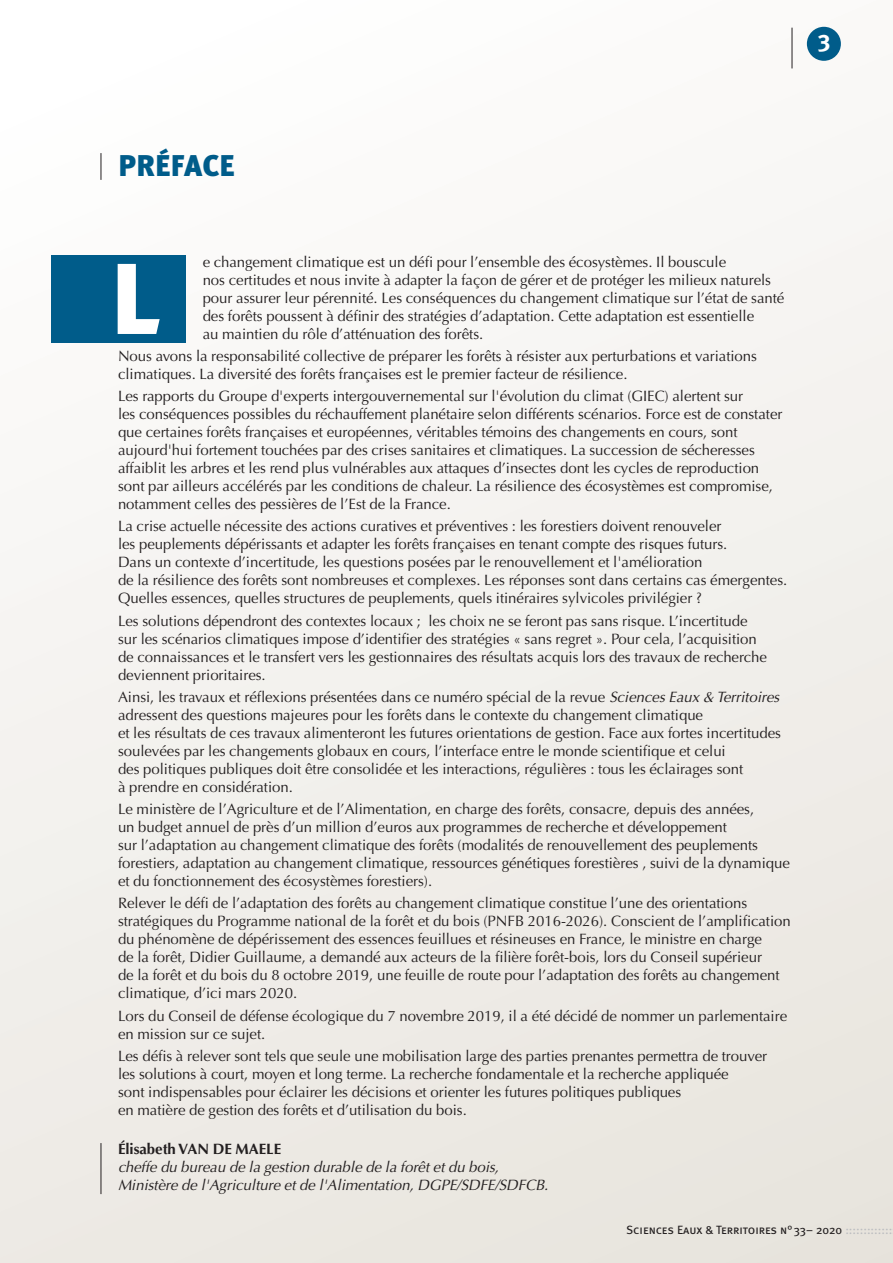
<style>
.page{position:relative;width:893px;height:1263px;background:#fff}
.page>*{position:absolute;margin:0;border:0;box-sizing:border-box;transform-origin:0 0}
.t1{font:900 100.5px "Meta OT";color:#fff}
.garde_titre_1{font:900 30px "Meta OT";letter-spacing:.01em;color:#005c8a}
.t2{font:24px "Meta Bold Caps Expert";color:#fff}
.édito{font:15px/18px "Optima";letter-spacing:-.005em;color:#231f20}
.édito-2{font:italic 15px/18px "Optima";letter-spacing:-.005em;color:#231f20}
.édito-3{font:700 15px "Optima";letter-spacing:-.005em;color:#231f20}
.t3{font:12px "Meta Book Caps";letter-spacing:-.005em;color:#231f20}
.s1{font-style:italic}
.s2{color:#bcbdc0}
</style>
<div class="page">
<div style="left:0;top:0;width:893px;height:1263px;background:linear-gradient(to right,#f6f5f2,#f0eeea)"></div>
<div style="left:51px;top:255px;width:135px;height:88px;background:#005c8a"></div>
<svg style="left:101px;top:153px;width:1px;height:27px"></svg>
<hr style="left:101px;top:1143px;width:1px;height:51px;background:#231f20">
<div style="left:807px;top:27px;width:34px;height:34px;background:#005c8a;border-radius:50%"></div>
<hr style="left:792px;top:28px;width:1px;height:40px;background:#231f20">
<p class="t2" style="left:818px;top:28px;width:14px">3</p>
<p class="garde_titre_1" style="left:118px;top:147px;width:118px">PRÉFACE</p>
<p class="édito" style="left:203px;top:253px;width:583px">e changement climatique est un défi pour l’ensemble des écosystèmes. Il bouscule<br>nos certitudes et nous invite à adapter la façon de gérer et de protéger les milieux naturels pour assurer leur pérennité. Les conséquences du changement climatique sur l’état de santé des forêts poussent à définir des stratégies d’adaptation. Cette adaptation est essentielle<br>au maintien du rôle d’atténuation des forêts.</p>
<p class="édito" style="left:118px;top:347px;width:640px">Nous avons la responsabilité collective de préparer les forêts à résister aux perturbations et variations climatiques. La diversité des forêts françaises est le premier facteur de résilience.</p>
<p class="édito" style="left:118px;top:387px;width:666px">Les rapports du Groupe d'experts intergouvernemental sur l'évolution du climat (GIEC) alertent sur<br>les conséquences possibles du réchauffement planétaire selon différents scénarios. Force est de constater que certaines forêts françaises et européennes, véritables témoins des changements en cours, sont aujourd'hui fortement touchées par des crises sanitaires et climatiques. La succession de sécheresses affaiblit les arbres et les rend plus vulnérables aux attaques d’insectes dont les cycles de reproduction sont par ailleurs accélérés par les conditions de chaleur. La résilience des écosystèmes est compromise, notamment celles des pessières de l’Est de la France.</p>
<p class="édito" style="left:118px;top:517px;width:671px">La crise actuelle nécessite des actions curatives et préventives : les forestiers doivent renouveler<br>les peuplements dépérissants et adapter les forêts françaises en tenant compte des risques futurs.<br>Dans un contexte d’incertitude, les questions posées par le renouvellement et l'amélioration<br>de la résilience des forêts sont nombreuses et complexes. Les réponses sont dans certains cas émergentes.<br>Quelles essences, quelles structures de peuplements, quels itinéraires sylvicoles privilégier ?</p>
<p class="édito" style="left:118px;top:612px;width:650px">Les solutions dépendront des contextes locaux ; les choix ne se feront pas sans risque. L’incertitude sur les scénarios climatiques impose d’identifier des stratégies « sans regret ». Pour cela, l’acquisition de connaissances et le transfert vers les gestionnaires des résultats acquis lors des travaux de recherche deviennent prioritaires.</p>
<p class="édito" style="left:118px;top:688px;width:665px">Ainsi, les travaux et réflexions présentées dans ce numéro spécial de la revue <span class="s1">Sciences Eaux &amp; Territoires </span>adressent des questions majeures pour les forêts dans le contexte du changement climatique<br>et les résultats de ces travaux alimenteront les futures orientations de gestion. Face aux fortes incertitudes soulevées par les changements globaux en cours, l’interface entre le monde scientifique et celui<br>des politiques publiques doit être consolidée et les interactions, régulières : tous les éclairages sont<br>à prendre en considération.</p>
<p class="édito" style="left:118px;top:800px;width:673px">Le ministère de l’Agriculture et de l’Alimentation, en charge des forêts, consacre, depuis des années,<br>un budget annuel de près d’un million d’euros aux programmes de recherche et développement<br>sur l’adaptation au changement climatique des forêts (modalités de renouvellement des peuplements forestiers, adaptation au changement climatique, ressources génétiques forestières , suivi de la dynamique et du fonctionnement des écosystèmes forestiers).</p>
<p class="édito" style="left:118px;top:894px;width:674px">Relever le défi de l’adaptation des forêts au changement climatique constitue l’une des orientations stratégiques du Programme national de la forêt et du bois (PNFB 2016-2026). Conscient de l’amplification du phénomène de dépérissement des essences feuillues et résineuses en France, le ministre en charge<br>de la forêt, Didier Guillaume, a demandé aux acteurs de la filière forêt-bois, lors du Conseil supérieur<br>de la forêt et du bois du 8 octobre 2019, une feuille de route pour l’adaptation des forêts au changement climatique, d’ici mars 2020.</p>
<p class="édito" style="left:118px;top:1007px;width:671px">Lors du Conseil de défense écologique du 7 novembre 2019, il a été décidé de nommer un parlementaire en mission sur ce sujet.</p>
<p class="édito" style="left:118px;top:1047px;width:651px">Les défis à relever sont tels que seule une mobilisation large des parties prenantes permettra de trouver les solutions à court, moyen et long terme. La recherche fondamentale et la recherche appliquée<br>sont indispensables pour éclairer les décisions et orienter les futures politiques publiques<br>en matière de gestion des forêts et d’utilisation du bois.</p>
<p class="édito-3" style="left:118px;top:1140px;width:165px">Élisabeth VAN DE MAELE</p>
<p class="édito-2" style="left:118px;top:1158px;width:432px">cheffe du bureau de la gestion durable de la forêt et du bois,<br>Ministère de l'Agriculture et de l'Alimentation, DGPE/SDFE/SDFCB.</p>
<p class="t1" style="left:111px;top:237px;width:51px">L</p>
<p class="t3" style="left:626px;top:1223px;width:268px">Sciences Eaux &amp; Territoires n°33– 2020 <span class="s2">:::::::::::::</span></p>
</div>
